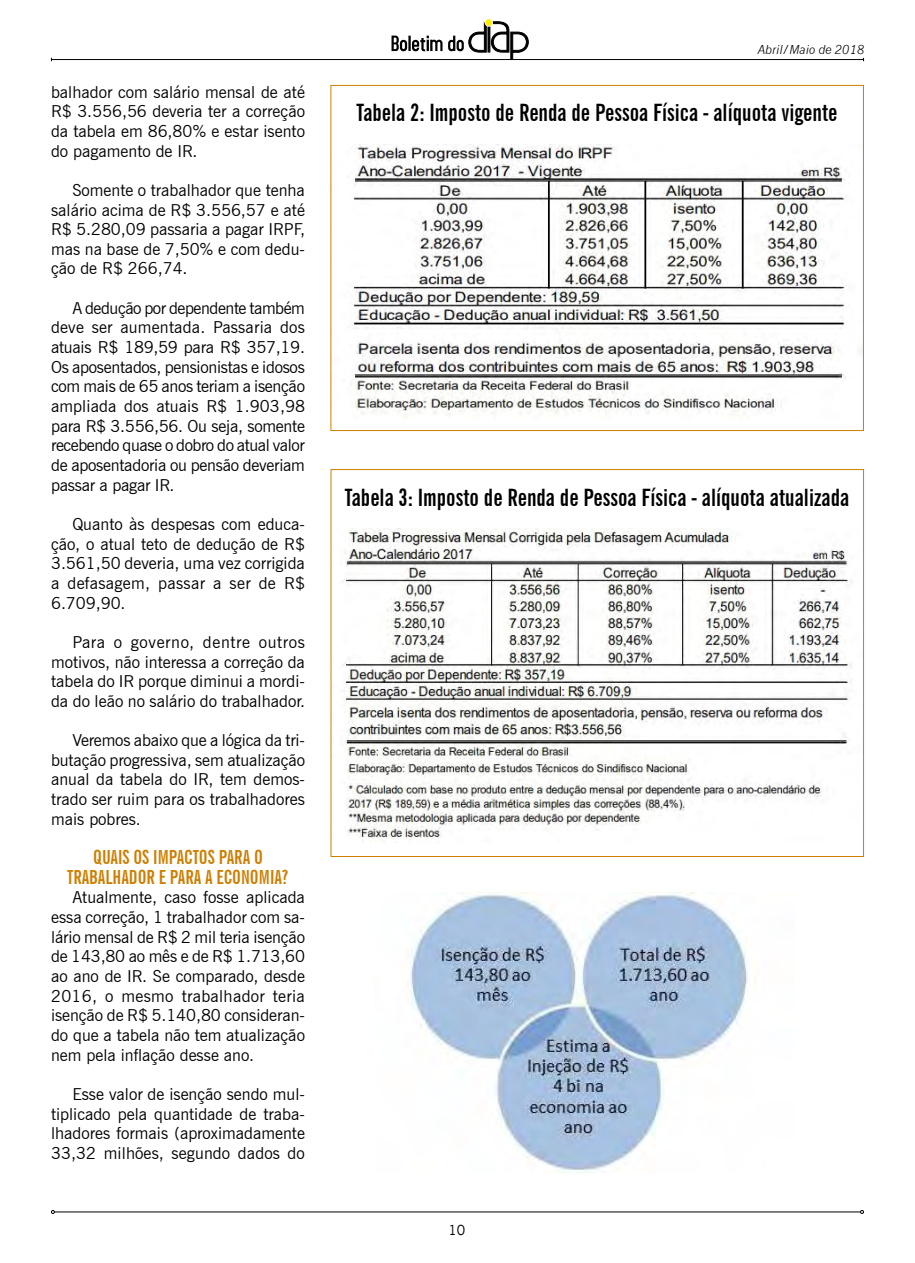
<style>
.page{position:relative;width:915px;height:1263px;background:#fff}
.page>*{position:absolute;margin:0;border:0;box-sizing:border-box;transform-origin:0 0}
.t1{font:700 extra-condensed 24px "News Gothic BT";color:#000}
.t2{font:700 extra-condensed 19.5px/19.6px "News Gothic BT";color:#ce7e00;text-align:center}
.t3{font:16.5px/19.6px "News Gothic BT";color:#000;text-align:justify}
.t4{font:13.5px "News Gothic";color:#000}
.t5{font:italic 12px "News Gothic";color:#000}
</style>
<div class="page">
<hr style="left:54px;top:1211px;width:806px;height:1px;background:#000">
<svg style="left:51px;top:1210px;width:4px;height:4px"></svg>
<svg style="left:859px;top:1210px;width:4px;height:4px"></svg>
<hr style="left:51px;top:59px;width:812px;height:1px;background:#000">
<div style="left:485px;top:19px;width:7px;height:7px;background:#ffed00;border-radius:50%"></div>
<svg style="left:391px;top:22px;width:137px;height:37px"></svg>
<img style="left:350px;top:144px;width:496px;height:272px">
<img style="left:343px;top:528px;width:509px;height:315px">
<img style="left:410px;top:892px;width:347px;height:280px">
<p class="t3" style="left:51px;top:82px;width:255px">balhador com salário mensal de até R$ 3.556,56 deveria ter a correção da tabela em 86,80% e estar isento do pagamento de IR.</p>
<p class="t3" style="left:51px;top:180px;width:255px;text-indent:21px">Somente o trabalhador que tenha salário acima de R$ 3.556,57 e até R$ 5.280,09 passaria a pagar IRPF, mas na base de 7,50% e com dedu&shy;ção de R$ 266,74.</p>
<p class="t3" style="left:51px;top:298px;width:255px;text-indent:21px">A dedução por dependente também deve ser aumentada. Passaria dos atuais R$ 189,59 para R$ 357,19.<br>Os aposentados, pensionistas e idosos com mais de 65 anos teriam a isenção ampliada dos atuais R$ 1.903,98 para R$ 3.556,56. Ou seja, somente recebendo quase o dobro do atual valor de aposentadoria ou pensão deveriam passar a pagar IR.</p>
<p class="t3" style="left:51px;top:514px;width:255px;text-indent:21px">Quanto às despesas com educa&shy;ção, o atual teto de dedução de R$ 3.561,50 deveria, uma vez corrigida a defasagem, passar a ser de R$ 6.709,90.</p>
<p class="t3" style="left:51px;top:632px;width:255px;text-indent:21px">Para o governo, dentre outros motivos, não interessa a correção da tabela do IR porque diminui a mordi&shy;da do leão no salário do trabalhador.</p>
<p class="t3" style="left:51px;top:730px;width:255px;text-indent:21px">Veremos abaixo que a lógica da tri&shy;butação progressiva, sem atualização anual da tabela do IR, tem demos&shy;trado ser ruim para os trabalhadores mais pobres.</p>
<p class="t2" style="left:67px;top:847px;width:223px">QUAIS OS IMPACTOS PARA O<br>TRABALHADOR E PARA A ECONOMIA?</p>
<p class="t3" style="left:51px;top:887px;width:255px;text-indent:21px">Atualmente, caso fosse aplicada essa correção, 1 trabalhador com sa&shy;lário mensal de R$ 2 mil teria isenção de 143,80 ao mês e de R$ 1.713,60 ao ano de IR. Se comparado, desde 2016, o mesmo trabalhador teria isenção de R$ 5.140,80 consideran&shy;do que a tabela não tem atualização nem pela inflação desse ano.</p>
<p class="t3" style="left:51px;top:1084px;width:255px;text-indent:21px">Esse valor de isenção sendo mul&shy;tiplicado pela quantidade de traba&shy;lhadores formais (aproximadamente 33,32 milhões, segundo dados do</p>
<p class="t5" style="left:757px;top:43px;width:109px">Abril/Maio de 2018</p>
<h1 class="t1" style="left:356px;top:98px;width:482px">Tabela 2: Imposto de Renda de Pessoa Física - alíquota vigente</h1>
<h1 class="t1" style="left:345px;top:482px;width:506px">Tabela 3: Imposto de Renda de Pessoa Física - alíquota atualizada</h1>
<p class="t4" style="left:448px;top:1223px;width:18px">10</p>
</div>
